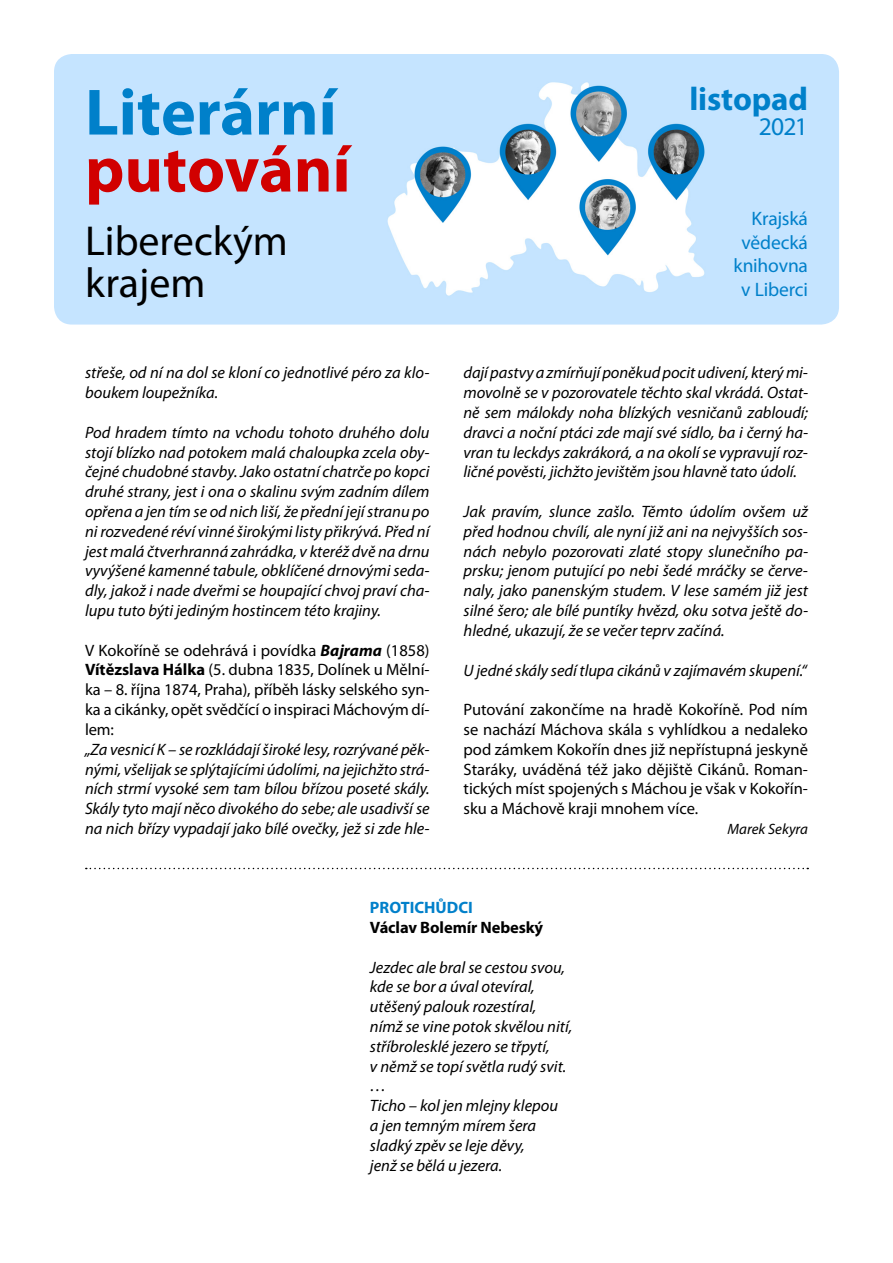
<style>
.page{position:relative;width:893px;height:1263px;background:#fff}
.page>*{position:absolute;margin:0;border:0;box-sizing:border-box;transform-origin:0 0}
.t1{font:700 66px "Myriad Pro";color:#0080ca}
.t2{font:700 66px "Myriad Pro";color:#d10000}
.t3{font:42px/42px "Myriad Pro";color:#000}
.t4{font:700 32.85px "Myriad Pro";letter-spacing:-.005em;color:#0080ca}
.t5{font:25.5px "Myriad Pro";color:#0080ca}
.t6{font:19.5px/23.4px "Myriad Pro";letter-spacing:-.01em;color:#0080ca;text-align:right}
.t7{font:italic 16.5px/19.8px "Myriad Pro";color:#000;text-align:justify}
.t8{font:16.5px/19.8px "Myriad Pro";letter-spacing:-.005em;color:#000;text-align:justify}
.t9{font:700 16.5px "Myriad Pro";letter-spacing:-.005em;color:#000}
.t10{font:700 16.5px "Myriad Pro";color:#0080ca}
.t11{font:italic 15px "Myriad Pro";color:#000}
.s1{font-weight:700;font-style:italic}
.s2{font-weight:700}
</style>
<div class="page">
<div style="left:54px;top:54px;width:785px;height:271px;background:#c5e4ff;border-radius:18px"></div>
<img style="left:387px;top:82px;width:318px;height:214px">
<svg style="left:86px;top:868px;width:722px;height:1px"></svg>
<h1 class="t1" style="left:85px;top:73px;width:253px">Literární</h1>
<h1 class="t2" style="left:85px;top:130px;width:267px">putování</h1>
<h2 class="t3" style="left:85px;top:219px;width:204px">Libereckým krajem</h2>
<p class="t7" style="left:85px;top:363px;width:346px">střeše, od ní na dol se kloní co jednotlivé péro za klo&shy;boukem loupežníka.</p>
<p class="t7" style="left:85px;top:422px;width:346px">Pod hradem tímto na vchodu tohoto druhého dolu stojí blízko nad potokem malá chaloupka zcela oby&shy;čejné chudobné stavby. Jako ostatní chatrče po kopci druhé strany, jest i ona o skalinu svým zadním dílem opřena a jen tím se od nich liší, že přední její stranu po ni rozvedené réví vinné širokými listy přikrývá. Před ní jest malá čtverhranná zahrádka, v kteréž dvě na drnu vyvýšené kamenné tabule, obklíčené drnovými seda&shy;dly, jakož i nade dveřmi se houpající chvoj praví cha&shy;lupu tuto býti jediným hostincem této krajiny.</p>
<p class="t8" style="left:85px;top:640px;width:346px">V Kokoříně se odehrává i povídka <span class="s1">Bajrama</span> (1858)<br><span class="s2">Vítězslava Hálka</span> (5. dubna 1835, Dolínek u Mělní&shy;ka – 8. října 1874, Praha), příběh lásky selského syn&shy;ka a cikánky, opět svědčící o inspiraci Máchovým dí&shy;lem:</p>
<p class="t7" style="left:85px;top:739px;width:346px">„Za vesnicí K – se rozkládají široké lesy, rozrývané pěk&shy;nými, všelijak se splýtajícími údolími, na jejichžto strá&shy;ních strmí vysoké sem tam bílou břízou poseté skály.<br>Skály tyto mají něco divokého do sebe; ale usadivší se na nich břízy vypadají jako bílé ovečky, jež si zde hle-</p>
<h3 class="t4" style="left:689px;top:79px;width:120px">listopad</h3>
<h3 class="t5" style="left:759px;top:111px;width:51px">2021</h3>
<p class="t6" style="left:733px;top:207px;width:76px">Krajská vědecká knihovna v Liberci</p>
<p class="t7" style="left:463px;top:363px;width:346px">dají pastvy a zmírňují poněkud pocit udivení, který mi&shy;movolně se v pozorovatele těchto skal vkrádá. Ostat&shy;ně sem málokdy noha blízkých vesničanů zabloudí; dravci a noční ptáci zde mají své sídlo, ba i černý ha&shy;vran tu leckdys zakrákorá, a na okolí se vypravují roz&shy;ličné pověsti, jichžto jevištěm jsou hlavně tato údolí.</p>
<p class="t7" style="left:463px;top:501px;width:346px">Jak pravím, slunce zašlo. Těmto údolím ovšem už před hodnou chvílí, ale nyní již ani na nejvyšších sos&shy;nách nebylo pozorovati zlaté stopy slunečního pa&shy;prsku; jenom putující po nebi šedé mráčky se červe&shy;naly, jako panenským studem. V lese samém již jest silné šero; ale bílé puntíky hvězd, oku sotva ještě do&shy;hledné, ukazují, že se večer teprv začíná.</p>
<p class="t7" style="left:463px;top:660px;width:345px">U jedné skály sedí tlupa cikánů v zajímavém skupení.“</p>
<p class="t8" style="left:463px;top:700px;width:346px">Putování zakončíme na hradě Kokoříně. Pod ním se nachází Máchova skála s vyhlídkou a nedaleko pod zámkem Kokořín dnes již nepřístupná jeskyně Staráky, uváděná též jako dějiště Cikánů. Roman&shy;tických míst spojených s Máchou je však v Kokořín&shy;sku a Máchově kraji mnohem více.</p>
<p class="t11" style="left:727px;top:820px;width:82px">Marek Sekyra</p>
<p class="t10" style="left:370px;top:898px;width:104px">PROTICHŮDCI</p>
<p class="t9" style="left:370px;top:918px;width:175px">Václav Bolemír Nebeský</p>
<p class="t7" style="left:370px;top:957px;width:204px;text-align:left">Jezdec ale bral se cestou svou, kde se bor a úval otevíral, utěšený palouk rozestíral, nímž se vine potok skvělou nití, stříbrolesklé jezero se třpytí,<br>v němž se topí světla rudý svit. …<br>Ticho – kol jen mlejny klepou<br>a jen temným mírem šera sladký zpěv se leje děvy,<br>jenž se bělá u jezera.</p>
</div>
